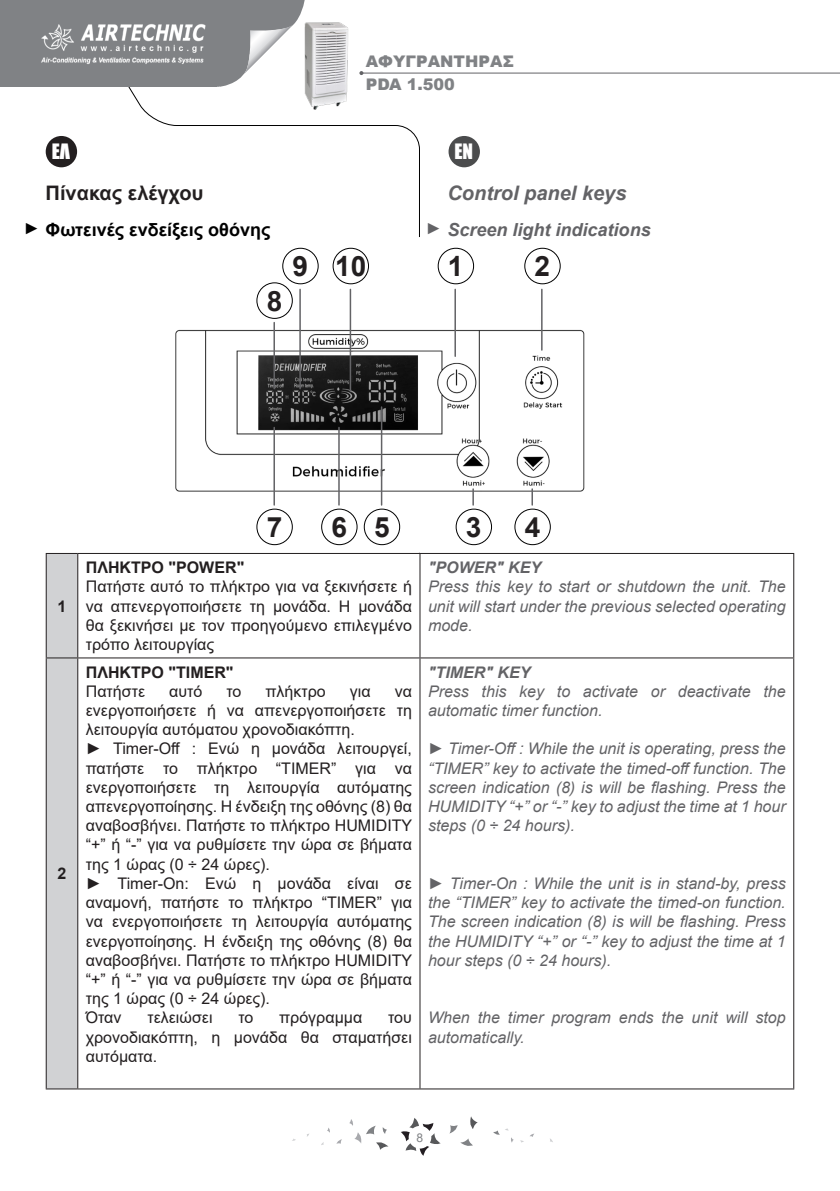
<style>
.page{position:relative;width:840px;height:1191px;background:#fff}
.page>*{position:absolute;margin:0;border:0;box-sizing:border-box;transform-origin:0 0}
.t1{font:700 28px "Arial";color:#231f20}
.t2{font:italic 700 20px "Arial";color:#636366}
.t3{font:700 20px "Arial";color:#231f20}
.t4{font:19.4px "Impact";color:#fff}
.t5{font:700 18px "Arial";color:#000}
.t6{font:italic 700 18px "Arial";color:#636366}
.t7{font:16px/19.2px "Arial";color:#231f20;text-align:justify}
.t8{font:italic 16px/19.2px "Arial";color:#636366;text-align:justify}
.t9{font:700 16px "Arial";color:#231f20}
.t10{font:italic 700 16px "Arial";color:#636366}
.t11{font:900 16px "Arial";color:#808285}
.t12{font:16px "Arial";color:#000}
.t13{font:16px "Arial";color:#636366}
.t14{font:12px "Arial";color:#808285}
</style>
<div class="page">
<svg style="left:401px;top:1118px;width:39px;height:37px"></svg>
<svg style="left:349px;top:1119px;width:39px;height:30px"></svg>
<svg style="left:337px;top:1139px;width:5px;height:4px"></svg>
<svg style="left:449px;top:1116px;width:28px;height:30px"></svg>
<svg style="left:493px;top:1128px;width:20px;height:14px"></svg>
<svg style="left:520px;top:1133px;width:14px;height:9px"></svg>
<div style="left:408px;top:1125px;width:23px;height:23px;background:#fff;border-radius:50%"></div>
<img style="left:175px;top:300px;width:410px;height:223px">
<hr style="left:454px;top:289px;width:1px;height:67px;background:#636366">
<hr style="left:349px;top:289px;width:2px;height:102px;background:#636366">
<hr style="left:299px;top:289px;width:2px;height:99px;background:#636366">
<hr style="left:273px;top:322px;width:2px;height:66px;background:#636366">
<svg style="left:472px;top:489px;width:1px;height:16px"></svg>
<hr style="left:338px;top:427px;width:1px;height:78px;background:#636366">
<hr style="left:380px;top:407px;width:2px;height:98px;background:#636366">
<hr style="left:273px;top:427px;width:2px;height:78px;background:#636366">
<svg style="left:531px;top:489px;width:1px;height:16px"></svg>
<hr style="left:540px;top:289px;width:2px;height:61px;background:#636366">
<div style="left:332px;top:248px;width:36px;height:36px;border:1px solid #000;border-radius:50%"></div>
<div style="left:437px;top:248px;width:36px;height:36px;border:1px solid #000;border-radius:50%"></div>
<div style="left:524px;top:248px;width:36px;height:36px;border:1px solid #000;border-radius:50%"></div>
<div style="left:282px;top:248px;width:36px;height:36px;border:1px solid #000;border-radius:50%"></div>
<div style="left:256px;top:509px;width:36px;height:36px;border:1px solid #000;border-radius:50%"></div>
<div style="left:321px;top:509px;width:36px;height:36px;border:1px solid #000;border-radius:50%"></div>
<div style="left:364px;top:509px;width:35px;height:36px;border:1px solid #000;border-radius:50%"></div>
<div style="left:455px;top:509px;width:36px;height:36px;border:1px solid #000;border-radius:50%"></div>
<div style="left:514px;top:509px;width:36px;height:36px;border:1px solid #000;border-radius:50%"></div>
<div style="left:256px;top:282px;width:36px;height:37px;border:1px solid #000;border-radius:50%"></div>
<div style="left:47px;top:554px;width:30px;height:534px;background:#d1d2d4"></div>
<hr style="left:46px;top:553px;width:32px;height:1px;background:#231f20">
<hr style="left:46px;top:554px;width:1px;height:103px;background:#231f20">
<hr style="left:78px;top:553px;width:342px;height:1px;background:#231f20">
<hr style="left:77px;top:554px;width:1px;height:103px;background:#231f20">
<hr style="left:420px;top:553px;width:373px;height:1px;background:#231f20">
<hr style="left:419px;top:554px;width:1px;height:103px;background:#231f20">
<hr style="left:792px;top:554px;width:1px;height:103px;background:#231f20">
<hr style="left:46px;top:657px;width:32px;height:1px;background:#231f20">
<hr style="left:46px;top:658px;width:1px;height:430px;background:#231f20">
<hr style="left:78px;top:657px;width:342px;height:1px;background:#231f20">
<hr style="left:77px;top:658px;width:1px;height:430px;background:#231f20">
<hr style="left:420px;top:657px;width:373px;height:1px;background:#231f20">
<hr style="left:419px;top:658px;width:1px;height:430px;background:#231f20">
<hr style="left:792px;top:658px;width:1px;height:430px;background:#231f20">
<hr style="left:46px;top:1088px;width:32px;height:1px;background:#231f20">
<hr style="left:78px;top:1088px;width:342px;height:1px;background:#231f20">
<hr style="left:420px;top:1088px;width:373px;height:1px;background:#231f20">
<div style="left:46px;top:136px;width:31px;height:31px;background:#231f20;border-radius:50%"></div>
<div style="left:448px;top:136px;width:31px;height:31px;background:#4b4c4d;border-radius:50%"></div>
<hr style="left:361px;top:73px;width:478px;height:1px;background:#636366">
<svg style="left:359px;top:71px;width:4px;height:4px"></svg>
<svg style="left:216px;top:0;width:89px;height:87px"></svg>
<div style="left:0;top:0;width:216px;height:87px;background:#808285"></div>
<img style="left:41px;top:24px;width:165px;height:40px">
<img style="left:301px;top:20px;width:48px;height:90px">
<p class="t11" style="left:365px;top:50px;width:150px">ΑΦΥΓΡΑΝΤΗΡΑΣ</p>
<p class="t11" style="left:365px;top:73px;width:90px">PDA 1.500</p>
<p class="t4" style="left:52px;top:136px;width:20px">ΕΛ</p>
<p class="t4" style="left:454px;top:136px;width:20px">EN</p>
<p class="t3" style="left:46px;top:178px;width:159px">Πίνακας ελέγχου</p>
<p class="t12" style="left:24px;top:217px;width:17px">►</p>
<p class="t5" style="left:46px;top:216px;width:226px">Φωτεινές ενδείξεις οθόνης</p>
<p class="t13" style="left:425px;top:217px;width:17px">►</p>
<p class="t1" style="left:266px;top:281px;width:17px">8</p>
<p class="t1" style="left:292px;top:247px;width:17px">9</p>
<p class="t1" style="left:335px;top:247px;width:33px">10</p>
<p class="t2" style="left:447px;top:179px;width:180px">Control panel keys</p>
<p class="t6" style="left:447px;top:217px;width:205px">Screen light indications</p>
<p class="t1" style="left:447px;top:247px;width:17px">1</p>
<p class="t1" style="left:534px;top:247px;width:17px">2</p>
<p class="t9" style="left:57px;top:594px;width:10px">1</p>
<p class="t9" style="left:57px;top:862px;width:10px">2</p>
<p class="t1" style="left:266px;top:507px;width:17px">7</p>
<p class="t1" style="left:331px;top:507px;width:17px">6</p>
<p class="t1" style="left:374px;top:507px;width:17px">5</p>
<p class="t1" style="left:524px;top:507px;width:17px">4</p>
<p class="t1" style="left:465px;top:507px;width:17px">3</p>
<p class="t9" style="left:86px;top:556px;width:160px">ΠΛΗΚΤΡΟ "POWER"</p>
<p class="t7" style="left:86px;top:577px;width:327px">Πατήστε αυτό το πλήκτρο για να ξεκινήσετε ή να απενεργοποιήσετε τη μονάδα. Η μονάδα θα ξεκινήσει με τον προηγούμενο επιλεγμένο τρόπο λειτουργίας</p>
<p class="t9" style="left:86px;top:660px;width:149px">ΠΛΗΚΤΡΟ "TIMER"</p>
<p class="t7" style="left:86px;top:681px;width:61px">Πατήστε</p>
<p class="t7" style="left:169px;top:681px;width:35px">αυτό</p>
<p class="t7" style="left:226px;top:681px;width:16px">το</p>
<p class="t7" style="left:265px;top:681px;width:62px">πλήκτρο</p>
<p class="t7" style="left:349px;top:681px;width:22px">για</p>
<p class="t7" style="left:86px;top:681px;width:327px;text-indent:309px">να ενεργοποιήσετε ή να απενεργοποιήσετε τη λειτουργία αυτόματου χρονοδιακόπτη.</p>
<p class="t7" style="left:86px;top:739px;width:328px">► Timer-Off : Ενώ η μονάδα λειτουργεί, πατήστε το πλήκτρο “TIMER” για να ενεργοποιήσετε τη λειτουργία αυτόματης απενεργοποίησης. Η ένδειξη της οθόνης (8) θα αναβοσβήνει. Πατήστε το πλήκτρο HUMIDITY “+” ή “-” για να ρυθμίσετε την ώρα σε βήματα της 1 ώρας (0 ÷ 24 ώρες).</p>
<p class="t7" style="left:86px;top:873px;width:328px">► Timer-On: Ενώ η μονάδα είναι σε αναμονή, πατήστε το πλήκτρο “TIMER” για να ενεργοποιήσετε τη λειτουργία αυτόματης ενεργοποίησης. Η ένδειξη της οθόνης (8) θα αναβοσβήνει. Πατήστε το πλήκτρο HUMIDITY “+” ή “-” για να ρυθμίσετε την ώρα σε βήματα της 1 ώρας (0 ÷ 24 ώρες).</p>
<p class="t7" style="left:86px;top:1008px;width:37px">Όταν</p>
<p class="t7" style="left:147px;top:1008px;width:67px">τελειώσει</p>
<p class="t7" style="left:238px;top:1008px;width:16px">το</p>
<p class="t7" style="left:279px;top:1008px;width:85px">πρόγραμμα</p>
<p class="t7" style="left:86px;top:1008px;width:327px;text-indent:302px">του χρονοδιακόπτη, η μονάδα θα σταματήσει αυτόματα.</p>
<p class="t10" style="left:428px;top:557px;width:114px">"POWER" KEY</p>
<p class="t8" style="left:428px;top:577px;width:359px">Press this key to start or shutdown the unit. The unit will start under the previous selected operating mode.</p>
<p class="t10" style="left:428px;top:661px;width:104px">"TIMER" KEY</p>
<p class="t8" style="left:428px;top:682px;width:359px">Press this key to activate or deactivate the automatic timer function.</p>
<p class="t8" style="left:428px;top:739px;width:359px">► Timer-Off : While the unit is operating, press the “TIMER” key to activate the timed-off function. The screen indication (8) is will be flashing. Press the HUMIDITY “+” or “-” key to adjust the time at 1 hour steps (0 ÷ 24 hours).</p>
<p class="t8" style="left:428px;top:874px;width:359px">► Timer-On : While the unit is in stand-by, press the “TIMER” key to activate the timed-on function.<br>The screen indication (8) is will be flashing. Press the HUMIDITY “+” or “-” key to adjust the time at 1 hour steps (0 ÷ 24 hours).</p>
<p class="t8" style="left:428px;top:1008px;width:359px">When the timer program ends the unit will stop automatically.</p>
<p class="t14" style="left:416px;top:1129px;width:8px">8</p>
</div>
